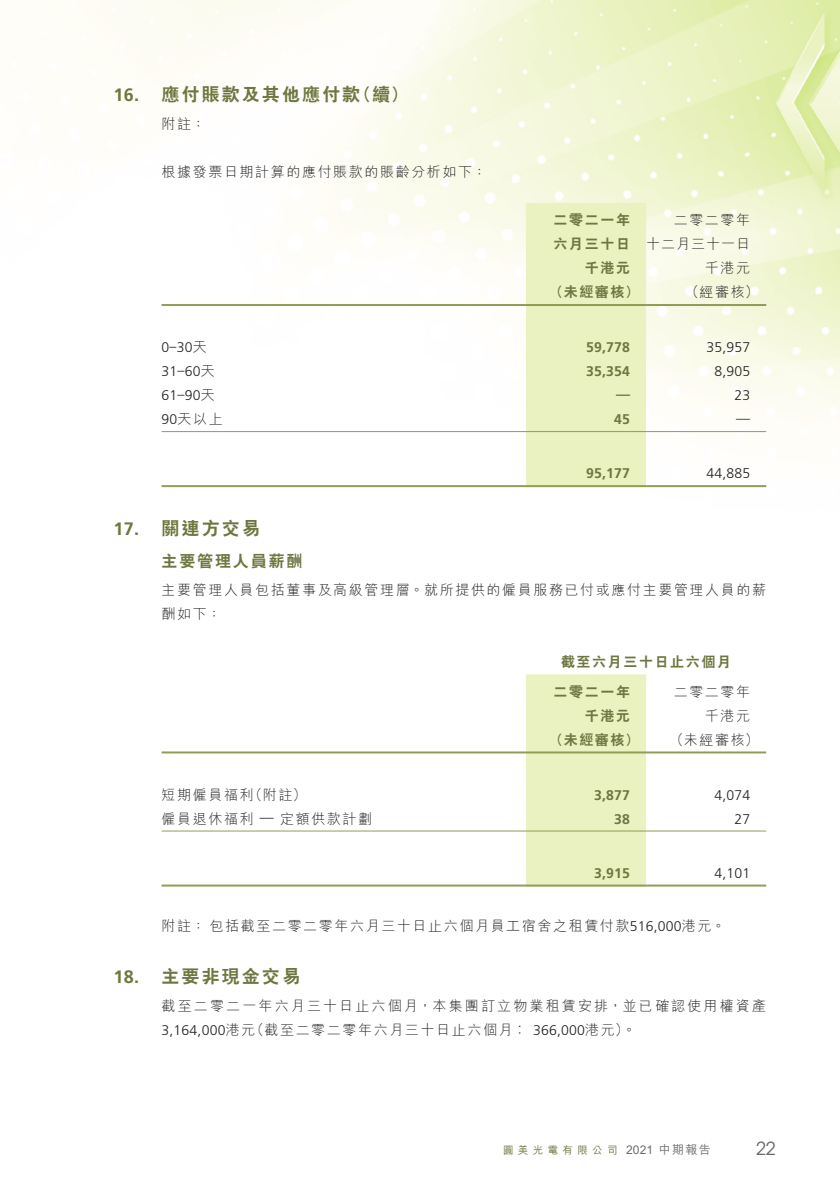
<style>
.page{position:relative;width:840px;height:1191px;background:#fff}
.page>*{position:absolute;margin:0;border:0;box-sizing:border-box;transform-origin:0 0}
._17_H1__Note{font:800 18px "C Hei 2 HK";letter-spacing:.115em;color:#6e7740}
._17_H1__Note-2{font:700 18px "Frutiger LT Std";color:#6e7740}
.t1{font:18px "ITC Avant Garde Std";color:#6c6d70}
._18___H2__Note{font:800 16px "C Hei 2 HK";letter-spacing:.115em;color:#6e7740}
._26___P2__Note{font:300 14px/24px "M Hei HK";letter-spacing:.115em;color:#231f20}
._26___P2__Note-2{font:300 14px/24px "M Hei HK";letter-spacing:.155em;color:#231f20}
._02_Note_Text{font:800 14px/24px "C Hei 2 HK";letter-spacing:.115em;color:#6e7740}
._02_Note_Text-2{font:700 14px "Frutiger LT Std";letter-spacing:.015em;color:#6e7740}
._02_Note_Text-3{font:300 14px "Frutiger LT Std";letter-spacing:.015em;color:#231f20}
._29_Table_Stub__Note{font:300 14px "M Hei HK";letter-spacing:.115em;color:#231f20}
._02_Note_Text-4{font:300 14px "M Hei HK";letter-spacing:.115em;color:#231f20}
._29_Table_Stub__Note-2{font:300 14px "Frutiger LT Std";letter-spacing:.015em;color:#231f20}
._02_Note_Text-5{font:300 14px/24px "M Hei HK";letter-spacing:.07em;color:#231f20;text-align:right}
._26___P2__Note-3{font:300 14px "Frutiger LT Std";letter-spacing:.015em;color:#231f20}
.t2{font:500 12px "M Hei HK";letter-spacing:.065em;color:#6c6d70}
.t3{font:500 10.4px "M Hei HK";letter-spacing:.415em;color:#6e7740}
.s1{font-family:"M Hei HK"}
.s2{font-family:"Frutiger LT Std"}
</style>
<div class="page">
<img style="left:76px;top:0;width:763px;height:887px">
<svg style="left:525px;top:203px;width:120px;height:282px"></svg>
<hr style="left:161px;top:304px;width:364px;height:2px;background:#929c56">
<hr style="left:525px;top:304px;width:120px;height:2px;background:#929c56">
<hr style="left:645px;top:304px;width:120px;height:2px;background:#929c56">
<hr style="left:161px;top:431px;width:364px;height:1px;background:#929c56">
<hr style="left:525px;top:431px;width:120px;height:1px;background:#929c56">
<hr style="left:645px;top:431px;width:120px;height:1px;background:#929c56">
<hr style="left:161px;top:485px;width:364px;height:2px;background:#929c56">
<hr style="left:525px;top:485px;width:120px;height:2px;background:#929c56">
<hr style="left:645px;top:485px;width:120px;height:2px;background:#929c56">
<div style="left:525px;top:674px;width:120px;height:210px;background:#e9f2c0"></div>
<hr style="left:161px;top:751px;width:364px;height:2px;background:#929c56">
<hr style="left:525px;top:751px;width:120px;height:2px;background:#929c56">
<hr style="left:645px;top:751px;width:120px;height:2px;background:#929c56">
<hr style="left:161px;top:830px;width:364px;height:1px;background:#929c56">
<hr style="left:525px;top:830px;width:120px;height:1px;background:#929c56">
<hr style="left:645px;top:830px;width:120px;height:1px;background:#929c56">
<hr style="left:161px;top:884px;width:364px;height:2px;background:#929c56">
<hr style="left:525px;top:884px;width:120px;height:2px;background:#929c56">
<hr style="left:645px;top:884px;width:120px;height:2px;background:#929c56">
<p class="_17_H1__Note-2" style="left:113px;top:84px;width:27px">16.</p>
<p class="_17_H1__Note-2" style="left:113px;top:518px;width:27px">17.</p>
<p class="_17_H1__Note-2" style="left:113px;top:966px;width:27px">18.</p>
<p class="_17_H1__Note" style="left:161px;top:82px;width:200px">應付賬款及其他應付款</p>
<p class="_17_H1__Note" style="left:353px;top:82px;width:56px">（續(</p>
<p class="_26___P2__Note" style="left:161px;top:111px;width:45px">附註：</p>
<p class="_26___P2__Note" style="left:161px;top:159px;width:326px">根據發票日期計算的應付賬款的賬齡分析如下：</p>
<p class="_02_Note_Text" style="left:553px;top:208px;width:78px">二零二一年六月三十日</p>
<p class="_02_Note_Text-5" style="left:645px;top:207px;width:106px">二零二零年<br>十二月三十一日</p>
<p class="_02_Note_Text-4" style="left:704px;top:258px;width:47px">千港元</p>
<p class="_02_Note_Text" style="left:584px;top:256px;width:47px">千港元</p>
<p class="_02_Note_Text" style="left:549px;top:280px;width:91px">（未經審核）</p>
<p class="_02_Note_Text-4" style="left:685px;top:282px;width:75px">（經審核(</p>
<p class="_29_Table_Stub__Note-2" style="left:161px;top:339px;width:47px">–0 30<span class="s1">天</span></p>
<p class="_02_Note_Text-2" style="left:586px;top:339px;width:45px">59,778</p>
<p class="_02_Note_Text-3" style="left:706px;top:339px;width:45px">35,957</p>
<p class="_29_Table_Stub__Note-2" style="left:185px;top:363px;width:31px">60<span class="s1">天</span></p>
<p class="_29_Table_Stub__Note-2" style="left:161px;top:363px;width:17px">31</p>
<p class="_29_Table_Stub__Note-2" style="left:177px;top:362px;width:8px">–</p>
<p class="_02_Note_Text-2" style="left:586px;top:363px;width:45px">35,354</p>
<p class="_02_Note_Text-3" style="left:714px;top:363px;width:37px">8,905</p>
<p class="_29_Table_Stub__Note-2" style="left:185px;top:387px;width:31px">90<span class="s1">天</span></p>
<p class="_29_Table_Stub__Note-2" style="left:161px;top:387px;width:17px">61</p>
<p class="_29_Table_Stub__Note-2" style="left:177px;top:386px;width:8px">–</p>
<p class="_02_Note_Text-2" style="left:615px;top:386px;width:15px">—</p>
<p class="_02_Note_Text-3" style="left:734px;top:387px;width:17px">23</p>
<p class="_29_Table_Stub__Note" style="left:161px;top:409px;width:63px"><span class="s2">90</span>天以上</p>
<p class="_02_Note_Text-2" style="left:614px;top:411px;width:17px">45</p>
<p class="_02_Note_Text-3" style="left:735px;top:410px;width:15px">—</p>
<p class="_02_Note_Text-2" style="left:586px;top:465px;width:45px">95,177</p>
<p class="_02_Note_Text-3" style="left:706px;top:465px;width:45px">44,885</p>
<p class="_17_H1__Note" style="left:161px;top:516px;width:100px">關連方交易</p>
<p class="_18___H2__Note" style="left:161px;top:550px;width:142px">主要管理人員薪酬</p>
<p class="_26___P2__Note" style="left:161px;top:577px;width:605px">主要管理人員包括董事及高級管理層。就所提供的僱員服務已付或應付主要管理人員的薪酬如下：</p>
<p class="_02_Note_Text" style="left:560px;top:649px;width:171px">截至六月三十日止六個月</p>
<p class="_02_Note_Text-4" style="left:673px;top:681px;width:78px">二零二零年</p>
<p class="_02_Note_Text" style="left:553px;top:679px;width:78px">二零二一年</p>
<p class="_02_Note_Text" style="left:584px;top:703px;width:47px">千港元</p>
<p class="_02_Note_Text-4" style="left:704px;top:705px;width:47px">千港元</p>
<p class="_02_Note_Text" style="left:549px;top:727px;width:91px">（未經審核）</p>
<p class="_02_Note_Text-4" style="left:669px;top:729px;width:91px">（未經審核(</p>
<p class="_29_Table_Stub__Note" style="left:248px;top:784px;width:59px">（附註(</p>
<p class="_29_Table_Stub__Note" style="left:161px;top:784px;width:93px">短期僱員福利</p>
<p class="_02_Note_Text-2" style="left:594px;top:786px;width:37px">3,877</p>
<p class="_02_Note_Text-3" style="left:714px;top:787px;width:37px">4,074</p>
<p class="_29_Table_Stub__Note" style="left:161px;top:808px;width:212px">僱員退休福利 <span class="s2">—</span> 定額供款計劃</p>
<p class="_02_Note_Text-2" style="left:614px;top:810px;width:17px">38</p>
<p class="_02_Note_Text-3" style="left:734px;top:811px;width:17px">27</p>
<p class="_02_Note_Text-2" style="left:594px;top:864px;width:37px">3,915</p>
<p class="_26___P2__Note" style="left:161px;top:913px;width:565px">附註：包括截至二零二零年六月三十日止六個月員工宿舍之租賃付款<span class="s2">516,000</span>港元。</p>
<p class="_17_H1__Note" style="left:161px;top:964px;width:140px">主要非現金交易</p>
<p class="_02_Note_Text-3" style="left:714px;top:865px;width:37px">4,101</p>
<p class="_26___P2__Note-2" style="left:250px;top:993px;width:517px;text-indent:-89px">截至二零二一年六月三十日止六個月，本集團訂立物業租賃安排，並已確認使用權資產（截至二零二零年六月三十日止六個月︰ <span class="s2">366,000</span>港元。(</p>
<p class="_26___P2__Note-3" style="left:161px;top:1022px;width:95px">3,164,000<span class="s1">港元</span></p>
<p class="t3" style="left:503px;top:1142px;width:116px">圓美光電有限公司</p>
<p class="t2" style="left:625px;top:1140px;width:86px">2021 中期報告</p>
<p class="t1" style="left:755px;top:1137px;width:21px">22</p>
</div>
